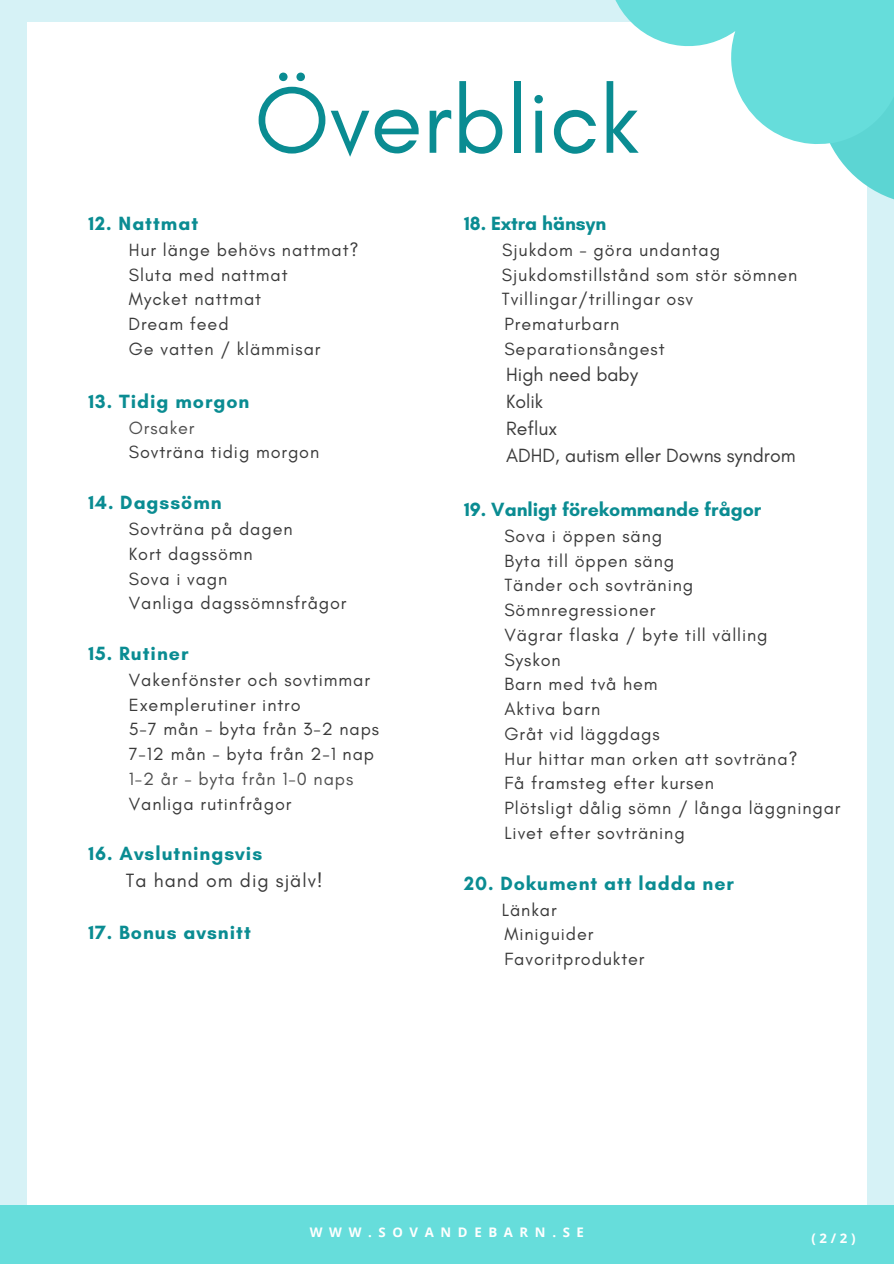
<style>
.page{position:relative;width:894px;height:1264px;background:#fff}
.page>*{position:absolute;margin:0;border:0;box-sizing:border-box;transform-origin:0 0}
.t1{font:95.55px "Glacial Indifference";color:#0a8c92}
.t2{font:700 19.5px/27px "Glacial Indifference";letter-spacing:.05em;color:#0a8c92}
.t3{font:19.5px "Glacial Indifference";color:#3a3a3a}
.t4{font:700 19.5px "Glacial Indifference";color:#0a8c92}
.t5{font:18px/24.8px "Glacial Indifference";letter-spacing:.05em;color:#3a3a3a}
.t6{font:700 13.2px "Open Sans";letter-spacing:.5em;color:#fff}
.s1{color:#4f4f4f}
.s2{font-weight:400;color:#3a3a3a}
</style>
<div class="page">
<div style="left:0;top:0;width:893px;height:1263px;background:#d6f2f6"></div>
<div style="left:27px;top:23px;width:839px;height:1240px;background:#fff"></div>
<div style="left:0;top:1204px;width:893px;height:59px;background:#66dddb"></div>
<svg style="left:589px;top:0;width:236px;height:144px"></svg>
<svg style="left:825px;top:0;width:68px;height:223px"></svg>
<p class="t1" style="left:254px;top:62px;width:387px">Överblick</p>
<h3 class="t2" style="left:88px;top:209px;width:111px">12. Nattmat</h3>
<h3 class="t5" style="left:128px;top:237px;width:232px">Hur länge behövs nattmat?<br>Sluta med nattmat<br>Mycket nattmat<br>Dream feed<br>Ge vatten / klämmisar</h3>
<h3 class="t2" style="left:88px;top:387px;width:162px">13. Tidig morgon</h3>
<h3 class="t5" style="left:129px;top:415px;width:192px"><span class="s1">Orsaker<br></span>Sovträna tidig morgon</h3>
<h3 class="t2" style="left:88px;top:489px;width:135px">14. Dagssömn</h3>
<h3 class="t5" style="left:129px;top:516px;width:219px">Sovträna på dagen<br>Kort dagssömn<br>Sova i vagn<br>Vanliga dagssömnsfrågor</h3>
<h2 class="t2" style="left:88px;top:639px;width:101px">15. Rutiner</h2>
<h2 class="t5" style="left:129px;top:667px;width:252px">Vakenfönster och sovtimmar<br>Exemplerutiner intro<br>5-7 mån - byta från 3-2 naps<br>7-12 mån - byta från 2-1 nap<br><span class="s1">1-2 år - byta från 1-0 naps<br></span>Vanliga rutinfrågor</h2>
<p class="t2" style="left:126px;top:840px;width:198px;text-indent:-37px">16. Avslutningsvis<br><span class="s2">Ta hand om dig själv!</span></p>
<h3 class="t2" style="left:88px;top:918px;width:164px">17. Bonus avsnitt</h3>
<p class="t4" style="left:464px;top:211px;width:144px">18. Extra hänsyn</p>
<p class="t5" style="left:501px;top:237px;width:297px">Sjukdom - göra undantag<br>Sjukdomstillstånd som stör sömnen<br>Tvillingar/trillingar osv<br>Prematurbarn<br>Separationsångest</p>
<p class="t3" style="left:506px;top:362px;width:133px">High need baby</p>
<h3 class="t3" style="left:506px;top:389px;width:38px">Kolik</h3>
<p class="t3" style="left:506px;top:416px;width:52px">Reflux</p>
<h3 class="t3" style="left:506px;top:443px;width:291px">ADHD, autism eller Downs syndrom</h3>
<h3 class="t4" style="left:464px;top:497px;width:299px">19. Vanligt förekommande frågor</h3>
<h3 class="t5" style="left:504px;top:523px;width:337px">Sova i öppen säng<br>Byta till öppen säng<br>Tänder och sovträning<br>Sömnregressioner<br>Vägrar flaska / byte till välling<br>Syskon<br>Barn med två hem<br>Aktiva barn<br>Gråt vid läggdags<br>Hur hittar man orken att sovträna?<br>Få framsteg efter kursen<br>Plötsligt dålig sömn / långa läggningar<br>Livet efter sovträning</h3>
<p class="t2" style="left:464px;top:869px;width:271px">20. Dokument att ladda ner</p>
<p class="t5" style="left:501px;top:896px;width:144px">Länkar<br>Miniguider<br>Favoritprodukter</p>
<h1 class="t6" style="left:310px;top:1214px;width:275px">WWW.SOVANDEBARN.SE</h1>
<h3 class="t6" style="left:310px;top:1222px;width:275px">WWW.SOVANDEBARN.SE</h3>
<h3 class="t6" style="left:811px;top:1228px;width:46px">(2/2)</h3>
</div>
